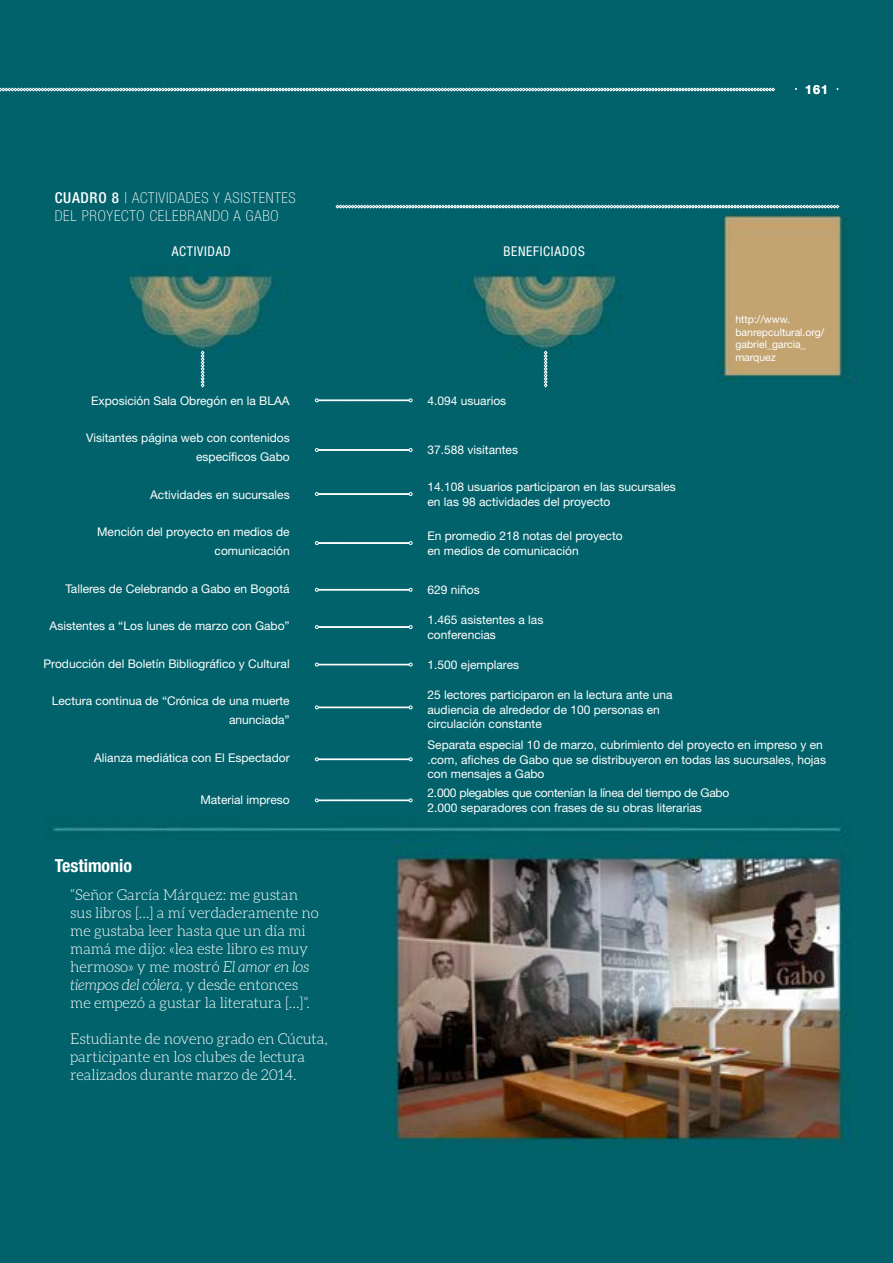
<style>
.page{position:relative;width:893px;height:1263px;background:#fff}
.page>*{position:absolute;margin:0;border:0;box-sizing:border-box;transform-origin:0 0}
.t1{font:700 condensed 18px "Helvetica Neue LT Std";color:#fff}
.t2{font:300 15px/18px "Aleo";letter-spacing:-.01em;color:#fff}
.t3{font:100 condensed 15px/18px "Helvetica Neue LT Std";letter-spacing:.05em;color:#fff}
.t4{font:condensed 13.5px "Helvetica Neue LT Std";letter-spacing:.05em;color:#fff}
.t5{font:700 12.6px "Helvetica Neue LT Std";color:#fff}
.t6{font:12px/14.4px "Helvetica Neue LT Std";color:#fff}
.t7{font:12px/14.4px "Helvetica Neue LT Std";letter-spacing:-.02em;color:#fff}
.t8{font:10.5px/12.6px "Helvetica Neue LT Std";color:#fff}
.s1{font-weight:500}
.s2{font-style:italic}
</style>
<div class="page">
<img style="left:0;top:0;width:893px;height:1263px">
<svg style="left:336px;top:205px;width:503px;height:3px"></svg>
<svg style="left:201px;top:351px;width:3px;height:36px"></svg>
<svg style="left:315px;top:398px;width:98px;height:4px"></svg>
<svg style="left:315px;top:448px;width:98px;height:4px"></svg>
<svg style="left:315px;top:492px;width:98px;height:4px"></svg>
<svg style="left:315px;top:541px;width:98px;height:4px"></svg>
<svg style="left:315px;top:588px;width:98px;height:4px"></svg>
<svg style="left:315px;top:625px;width:98px;height:4px"></svg>
<svg style="left:315px;top:663px;width:98px;height:3px"></svg>
<svg style="left:315px;top:705px;width:98px;height:4px"></svg>
<svg style="left:315px;top:757px;width:98px;height:4px"></svg>
<svg style="left:315px;top:798px;width:98px;height:4px"></svg>
<svg style="left:544px;top:351px;width:3px;height:36px"></svg>
<svg style="left:0;top:88px;width:775px;height:3px"></svg>
<p class="t3" style="left:55px;top:188px;width:243px"><span class="s1">CUADRO 8</span> | ACTIVIDADES Y ASISTENTES<br>DEL PROYECTO CELEBRANDO A GABO</p>
<p class="t4" style="left:172px;top:244px;width:60px">ACTIVIDAD</p>
<p class="t4" style="left:503px;top:244px;width:83px">BENEFICIADOS</p>
<p class="t5" style="left:805px;top:82px;width:25px">161</p>
<p class="t8" style="left:735px;top:313px;width:90px">http://www. banrepcultural.org/ gabriel_garcia_ marquez</p>
<p class="t6" style="left:91px;top:393px;width:200px">Exposición Sala Obregón en la BLAA</p>
<p class="t6" style="left:86px;top:428px;width:205px;line-height:18.8px;text-align:right">Visitantes página web con contenidos específicos Gabo</p>
<p class="t6" style="left:150px;top:487px;width:141px">Actividades en sucursales</p>
<p class="t6" style="left:97px;top:522px;width:194px;line-height:18.8px;text-align:right">Mención del proyecto en medios de comunicación</p>
<p class="t6" style="left:65px;top:581px;width:226px">Talleres de Celebrando a Gabo en Bogotá</p>
<p class="t6" style="left:50px;top:619px;width:242px">Asistentes a “Los lunes de marzo con Gabo”</p>
<p class="t6" style="left:43px;top:656px;width:248px">Producción del Boletín Bibliográfico y Cultural</p>
<p class="t6" style="left:52px;top:692px;width:239px;line-height:18.8px;text-align:right">Lectura continua de “Crónica de una muerte anunciada”</p>
<p class="t6" style="left:94px;top:750px;width:197px">Alianza mediática con El Espectador</p>
<p class="t6" style="left:200px;top:792px;width:91px">Material impreso</p>
<p class="t7" style="left:427px;top:786px;width:303px">2.000 plegables que contenían la línea del tiempo de Gabo<br>2.000 separadores con frases de su obras literarias</p>
<p class="t6" style="left:427px;top:393px;width:80px">4.094 usuarios</p>
<p class="t6" style="left:427px;top:443px;width:92px">37.588 visitantes</p>
<p class="t6" style="left:427px;top:479px;width:250px">14.108 usuarios participaron en las sucursales en las 98 actividades del proyecto</p>
<p class="t6" style="left:427px;top:528px;width:197px">En promedio 218 notas del proyecto en medios de comunicación</p>
<p class="t6" style="left:427px;top:582px;width:54px">629 niños</p>
<p class="t6" style="left:427px;top:612px;width:117px">1.465 asistentes a las conferencias</p>
<p class="t6" style="left:427px;top:657px;width:93px">1.500 ejemplares</p>
<p class="t6" style="left:427px;top:687px;width:246px">25 lectores participaron en la lectura ante una audiencia de alrededor de 100 personas en circulación constante</p>
<p class="t6" style="left:427px;top:737px;width:400px">Separata especial 10 de marzo, cubrimiento del proyecto en impreso y en .com, afiches de Gabo que se distribuyeron en todas las sucursales, hojas con mensajes a Gabo</p>
<h1 class="t1" style="left:55px;top:854px;width:79px">Testimonio</h1>
<p class="t2" style="left:70px;top:886px;width:250px">“Señor García Márquez: me gustan sus libros […] a mí verdaderamente no me gustaba leer hasta que un día mi mamá me dijo: «lea este libro es muy hermoso» y me mostró <span class="s2">El amor en los tiempos del cólera</span>, y desde entonces me empezó a gustar la literatura […]”.</p>
<p class="t2" style="left:70px;top:1030px;width:259px">Estudiante de noveno grado en Cúcuta, participante en los clubes de lectura realizados durante marzo de 2014.</p>
</div>
